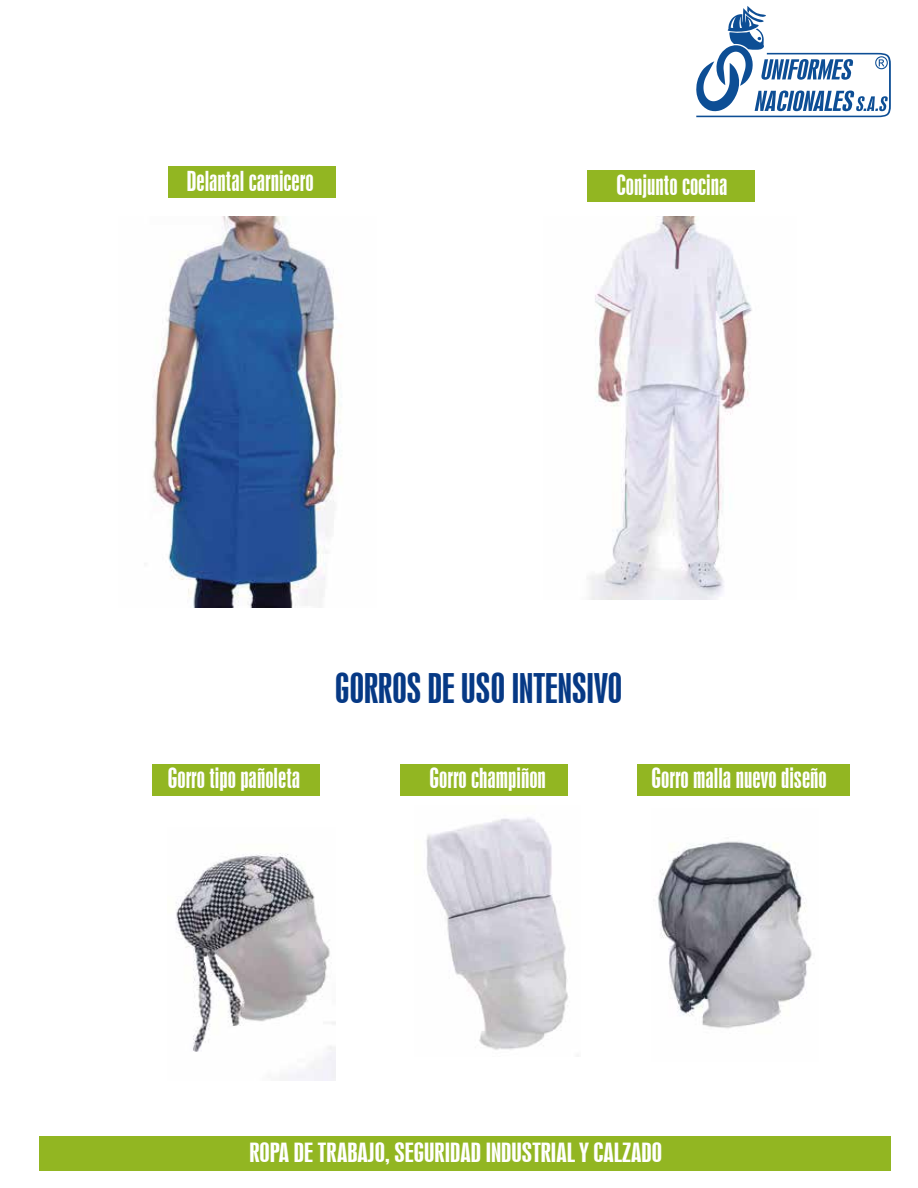
<style>
.page{position:relative;width:918px;height:1188px;background:#fff}
.page>*{position:absolute;margin:0;border:0;box-sizing:border-box;transform-origin:0 0}
.t1{font:38.4px "Swiss 924 BT Regular B";color:#063985}
.t2{font:25.8px "Swiss 924 BT Regular B";color:#fff}
.t3{font:24.75px "Swiss 924 BT Regular B";color:#fff;scale:1.11 1}
</style>
<div class="page">
<div style="left:168px;top:166px;width:167px;height:32px;background:#92b622"></div>
<div style="left:152px;top:764px;width:168px;height:32px;background:#92b622"></div>
<div style="left:400px;top:764px;width:167px;height:32px;background:#92b622"></div>
<div style="left:637px;top:764px;width:213px;height:32px;background:#92b622"></div>
<div style="left:588px;top:170px;width:167px;height:32px;background:#92b622"></div>
<img style="left:176px;top:853px;width:159px;height:227px">
<img style="left:657px;top:841px;width:155px;height:188px">
<img style="left:426px;top:817px;width:142px;height:233px">
<img style="left:152px;top:217px;width:189px;height:390px">
<img style="left:587px;top:217px;width:165px;height:382px">
<div style="left:40px;top:1136px;width:851px;height:34px;background:#92b622"></div>
<svg style="left:696px;top:6px;width:195px;height:111px"></svg>
<p class="t2" style="left:187px;top:165px;width:128px">Delantal carnicero</p>
<p class="t2" style="left:617px;top:169px;width:113px">Conjunto cocina</p>
<h1 class="t1" style="left:335px;top:665px;width:289px">GORROS DE USO INTENSIVO</h1>
<p class="t2" style="left:168px;top:762px;width:134px">Gorro tipo pañoleta</p>
<p class="t2" style="left:430px;top:762px;width:118px">Gorro champiñon</p>
<p class="t2" style="left:652px;top:762px;width:177px">Gorro malla nuevo diseño</p>
<p class="t3" style="left:249px;top:1138px;width:373px">ROPA DE TRABAJO, SEGURIDAD INDUSTRIAL Y CALZADO</p>
</div>
